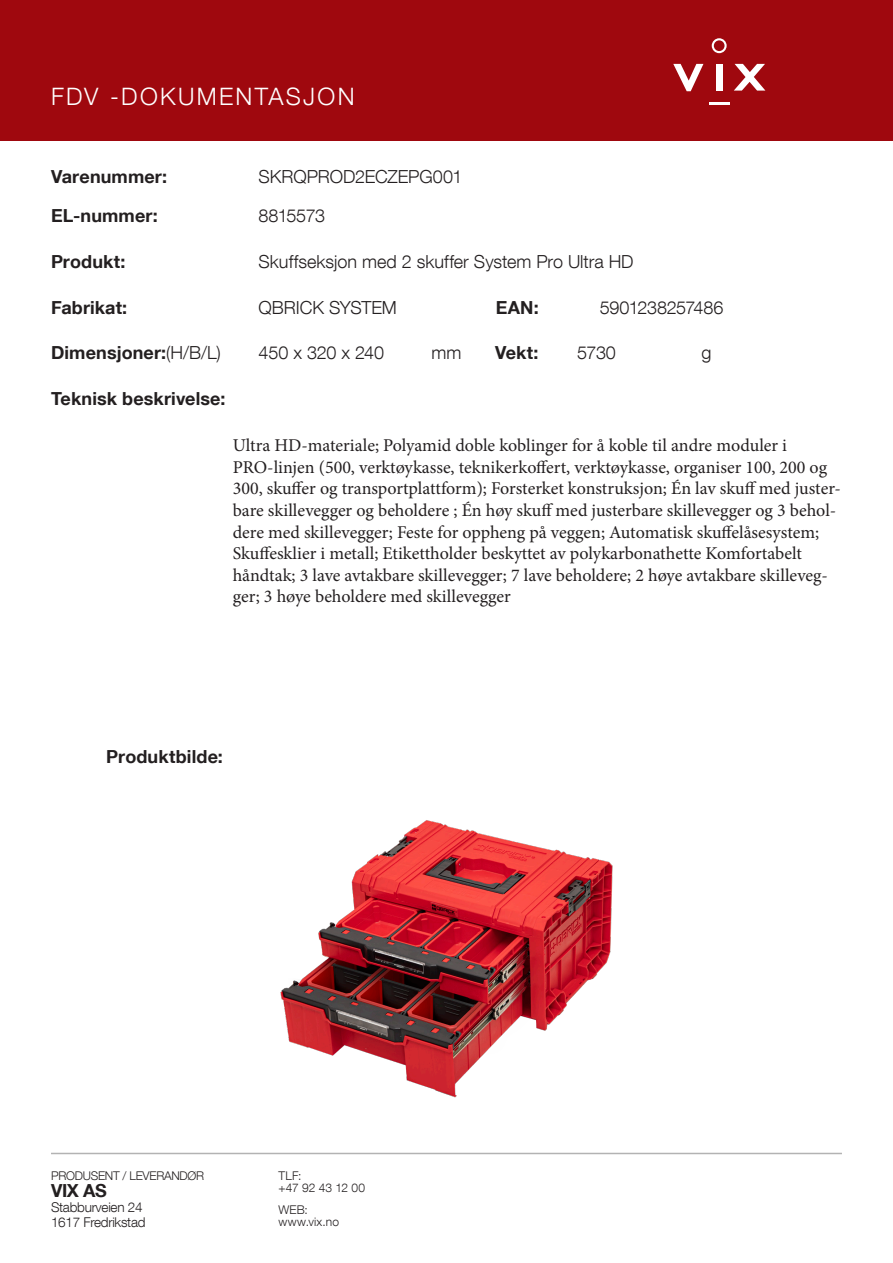
<style>
.page{position:relative;width:893px;height:1263px;background:#fff}
.page>*{position:absolute;margin:0;border:0;box-sizing:border-box;transform-origin:0 0}
.t1{font:300 24px "Helvetica Neue LT Com";letter-spacing:.095em;color:#fff}
.t2{font:18px/21.6px "Minion Pro";letter-spacing:-.005em;color:#231f20}
.t3{font:700 18px "Helvetica Neue LT Com";letter-spacing:.005em;color:#231f20}
.t4{font:300 18px "Helvetica Neue LT Com";letter-spacing:-.005em;color:#231f20}
.t5{font:300 18px "Helvetica Neue LT Com";letter-spacing:-.035em;color:#231f20}
.t6{font:300 13.5px "Helvetica Neue LT Com";letter-spacing:-.02em;color:#231f20}
.t7{font:300 12px "Helvetica Neue LT Com";letter-spacing:-.02em;color:#231f20}
.s1{font-weight:300}
</style>
<div class="page">
<div style="left:0;top:0;width:893px;height:140px;background:#9f080e"></div>
<hr style="left:51px;top:1153px;width:791px;height:1px;background:#b3b3b3">
<svg style="left:673px;top:64px;width:30px;height:27px"></svg>
<div style="left:716px;top:64px;width:6px;height:27px;background:#fff"></div>
<svg style="left:734px;top:64px;width:31px;height:27px"></svg>
<svg style="left:712px;top:38px;width:15px;height:15px"></svg>
<hr style="left:709px;top:102px;width:20px;height:3px;background:#fff">
<img style="left:280px;top:820px;width:333px;height:278px">
<p class="t1" style="left:51px;top:81px;width:305px">FDV -DOKUMENTASJON</p>
<p class="t3" style="left:51px;top:165px;width:118px">Varenummer:</p>
<p class="t4" style="left:259px;top:166px;width:205px">SKRQPROD2ECZEPG001</p>
<p class="t3" style="left:51px;top:204px;width:108px">EL-nummer:</p>
<p class="t5" style="left:259px;top:205px;width:68px">8815573</p>
<p class="t3" style="left:51px;top:250px;width:76px">Produkt:</p>
<p class="t4" style="left:259px;top:250px;width:376px">Skuffseksjon med 2 skuffer System Pro Ultra HD</p>
<p class="t3" style="left:51px;top:296px;width:78px">Fabrikat:</p>
<p class="t4" style="left:259px;top:296px;width:140px">QBRICK SYSTEM</p>
<p class="t3" style="left:496px;top:296px;width:45px">EAN:</p>
<p class="t4" style="left:600px;top:296px;width:125px">5901238257486</p>
<p class="t3" style="left:51px;top:341px;width:171px">Dimensjoner:<span class="s1">(H/B/L)</span></p>
<p class="t4" style="left:259px;top:342px;width:127px">450 x 320 x 240</p>
<p class="t4" style="left:432px;top:342px;width:31px">mm</p>
<p class="t3" style="left:495px;top:341px;width:45px">Vekt:</p>
<p class="t4" style="left:577px;top:342px;width:40px">5730</p>
<p class="t4" style="left:702px;top:342px;width:12px">g</p>
<p class="t3" style="left:51px;top:387px;width:176px">Teknisk beskrivelse:</p>
<p class="t2" style="left:233px;top:435px;width:610px">Ultra HD-materiale; Polyamid doble koblinger for å koble til andre moduler i PRO-linjen (500, verktøykasse, teknikerkoffert, verktøykasse, organiser 100, 200 og 300, skuffer og transportplattform); Forsterket konstruksjon; Én lav skuff med juster&shy;bare skillevegger og beholdere ; Én høy skuff med justerbare skillevegger og 3 behol&shy;dere med skillevegger; Feste for oppheng på veggen; Automatisk skuffelåsesystem; Skuffesklier i metall; Etikettholder beskyttet av polykarbonathette Komfortabelt håndtak; 3 lave avtakbare skillevegger; 7 lave beholdere; 2 høye avtakbare skilleveg&shy;ger; 3 høye beholdere med skillevegger</p>
<p class="t3" style="left:106px;top:746px;width:118px">Produktbilde:</p>
<p class="t7" style="left:51px;top:1168px;width:155px">PRODUSENT / LEVERANDØR</p>
<p class="t3" style="left:51px;top:1179px;width:57px">VIX AS</p>
<p class="t6" style="left:51px;top:1198px;width:93px">Stabburveien 24</p>
<p class="t6" style="left:51px;top:1213px;width:96px">1617 Fredrikstad</p>
<p class="t7" style="left:279px;top:1168px;width:25px">TLF:</p>
<p class="t7" style="left:279px;top:1180px;width:88px">+47 92 43 12 00</p>
<p class="t7" style="left:279px;top:1202px;width:31px">WEB:</p>
<p class="t7" style="left:279px;top:1214px;width:62px">www.vix.no</p>
</div>
